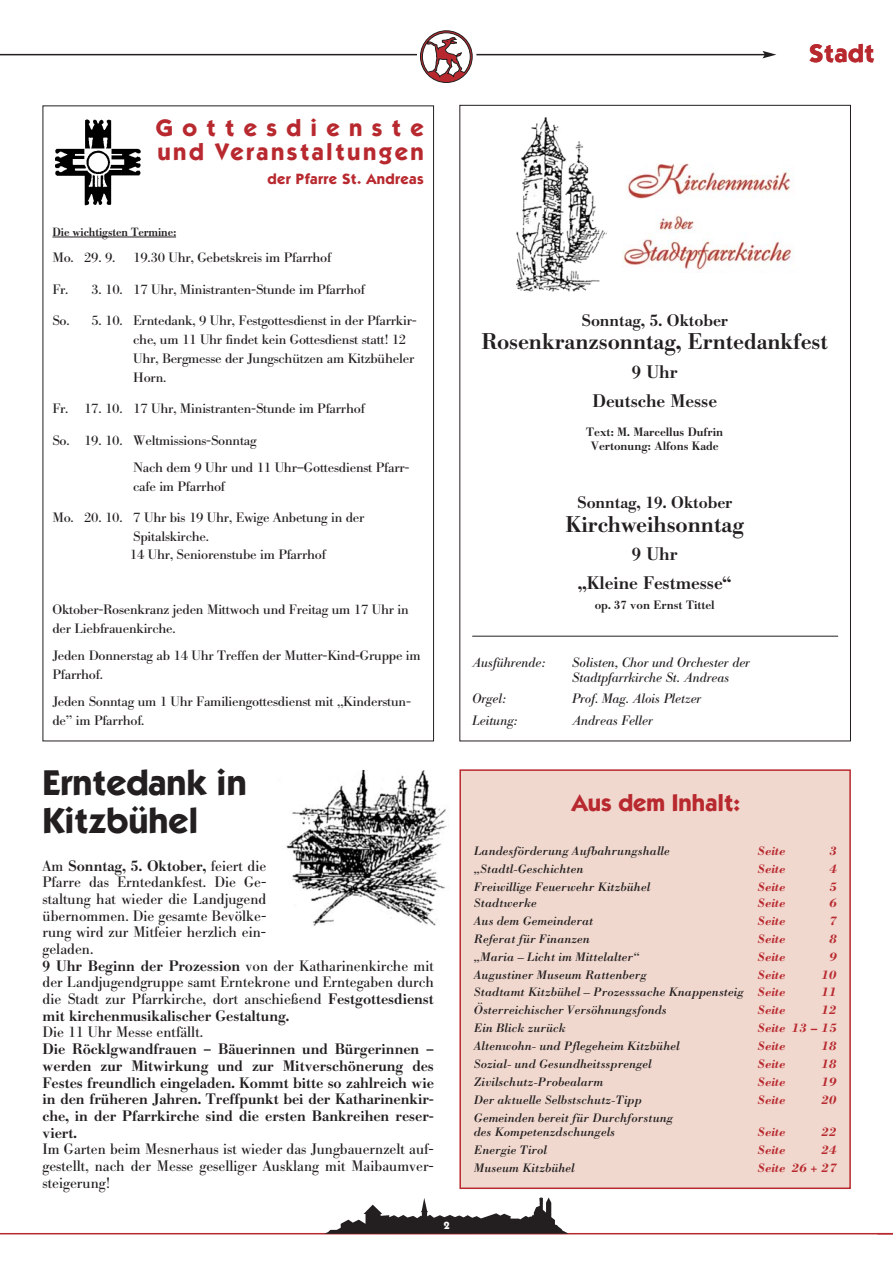
<style>
.page{position:relative;width:893px;height:1263px;background:#fff}
.page>*{position:absolute;margin:0;border:0;box-sizing:border-box;transform-origin:0 0}
.t1{font:700 36px/37.5px "Itc Kabel";color:#231f20}
.t2{font:700 25.5px "Itc Kabel";letter-spacing:.03em;color:#b8292f}
.t3{font:700 24px/24px "Itc Kabel";letter-spacing:.105em;color:#b8292f}
.t4{font:700 24px "Itc Kabel";color:#b8292f}
.t5{font:500 22.5px "B Bodoni";color:#231f20}
.t6{font:500 18px/28.8px "B Bodoni";color:#231f20;text-align:center}
.t7{font:500 16.5px "B Bodoni";color:#231f20}
.t8{font:15px/16.6px "B Bodoni";color:#231f20}
.t9{font:500 15px/16.6px "B Bodoni";color:#231f20;text-align:justify}
.t10{font:700 15px "Itc Kabel";letter-spacing:.03em;color:#b8292f}
.t11{font:13.5px/18.8px "B Bodoni";letter-spacing:-.015em;color:#231f20;scale:1.05 1}
.t12{font:italic 13.5px/15.3px "B Bodoni";color:#231f20}
.t13{font:italic 12.75px/14.2px "Bodoni";color:#231f20}
.t14{font:italic 700 12.75px "Bodoni";color:#b8292f}
.t15{font:500 12px/13.5px "B Bodoni";color:#231f20;text-align:center}
.t16{font:500 11.85px "B Bodoni";letter-spacing:-.005em;color:#231f20;scale:.95 1}
.t17{font:700 10.5px "Itc Kabel";color:#fff}
.s1{font-weight:500}
.s2{font-weight:700;color:#b8292f}
</style>
<div class="page">
<hr style="left:0;top:54px;width:765px;height:1px;background:#231f20">
<svg style="left:762px;top:51px;width:14px;height:7px"></svg>
<div style="left:417px;top:27px;width:59px;height:60px;background:#fff;border-radius:50%"></div>
<svg style="left:420px;top:31px;width:52px;height:52px"></svg>
<hr style="left:0;top:1233px;width:892px;height:1px;background:#b8292f">
<svg style="left:324px;top:1198px;width:244px;height:36px"></svg>
<img style="left:55px;top:119px;width:86px;height:87px">
<hr style="left:52px;top:237px;width:124px;height:1px;background:#231f20">
<img style="left:286px;top:771px;width:161px;height:155px">
<img style="left:516px;top:117px;width:91px;height:175px">
<img style="left:622px;top:163px;width:172px;height:107px">
<hr style="left:472px;top:636px;width:366px;height:1px;background:#231f20">
<div style="left:460px;top:770px;width:390px;height:418px;background:#f0d8ce"></div>
<div style="left:459px;top:769px;width:391px;height:420px;border:2px solid #b8292f"></div>
<h3 class="t3" style="left:156px;top:117px;width:270px">G o t t e s d i e n s t e und Veranstaltungen</h3>
<p class="t10" style="left:267px;top:173px;width:158px">der Pfarre St. Andreas</p>
<p class="t16" style="left:52px;top:227px;width:132px">Die wichtigsten Termine:</p>
<p class="t11" style="left:52px;top:250px;width:61px">Mo. 29. 9.</p>
<p class="t11" style="left:133px;top:250px;width:190px">19.30 Uhr, Gebetskreis im Pfarrhof</p>
<p class="t11" style="left:52px;top:281px;width:299px">Fr. 3. 10. 17 Uhr, Ministranten-Stunde im Pfarrhof</p>
<p class="t11" style="left:133px;top:313px;width:271px;text-indent:-81px">So. 5. 10. Erntedank, 9 Uhr, Festgottesdienst in der Pfarrkir&shy;che, um 11 Uhr findet kein Gottesdienst statt! 12<br>Uhr, Bergmesse der Jungschützen am Kitzbüheler Horn.</p>
<p class="t11" style="left:52px;top:401px;width:299px">Fr. 17. 10. 17 Uhr, Ministranten-Stunde im Pfarrhof</p>
<p class="t11" style="left:133px;top:428px;width:264px;line-height:27.3px;text-indent:-81px">So. 19. 10. Weltmissions-Sonntag<br>Nach dem 9 Uhr und 11 Uhr–Gottesdienst Pfarr-</p>
<p class="t11" style="left:133px;top:478px;width:89px">cafe im Pfarrhof</p>
<p class="t11" style="left:130px;top:510px;width:225px;text-indent:-77px">Mo. 20. 10. 7 Uhr bis 19 Uhr, Ewige Anbetung in der<br>Spitalskirche.<br>14 Uhr, Seniorenstube im Pfarrhof</p>
<p class="t11" style="left:52px;top:602px;width:341px">Oktober-Rosenkranz jeden Mittwoch und Freitag um 17 Uhr in der Liebfrauenkirche.</p>
<p class="t11" style="left:52px;top:648px;width:352px">Jeden Donnerstag ab 14 Uhr Treffen der Mutter-Kind-Gruppe im<br>Pfarrhof.</p>
<p class="t11" style="left:52px;top:694px;width:343px">Jeden Sonntag um 1 Uhr Familiengottesdienst mit „Kinderstun&shy;de” im Pfarrhof.</p>
<h1 class="t1" style="left:43px;top:767px;width:206px">Erntedank in<br>Kitzbühel</h1>
<p class="t8" style="left:43px;top:859px;width:393px">Am <span class="s1">Sonntag, 5. Oktober,</span> feiert die<br>Pfarre das Erntedankfest. Die Ge-<br>staltung hat wieder die Landjugend<br>übernommen. Die gesamte Bevölke-<br>rung wird zur Mitfeier herzlich ein-<br>geladen.<br><span class="s1">9 Uhr Beginn der Prozession</span> von der Katharinenkirche mit der Landjugendgruppe samt Erntekrone und Erntegaben durch die Stadt zur Pfarrkirche, dort anschießend <span class="s1">Festgottesdienst mit kirchenmusikalischer Gestaltung.</span></p>
<p class="t8" style="left:43px;top:1026px;width:162px">Die 11 Uhr Messe entfällt.</p>
<p class="t9" style="left:43px;top:1042px;width:393px">Die Röcklgwandfrauen – Bäuerinnen und Bürgerinnen – werden zur Mitwirkung und zur Mitverschönerung des Festes freundlich eingeladen. Kommt bitte so zahlreich wie in den früheren Jahren. Treffpunkt bei der Katharinenkir&shy;che, in der Pfarrkirche sind die ersten Bankreihen reser&shy;viert.</p>
<p class="t8" style="left:43px;top:1143px;width:393px;text-align:justify">Im Garten beim Mesnerhaus ist wieder das Jungbauernzelt auf&shy;gestellt, nach der Messe geselliger Ausklang mit Maibaumver&shy;steigerung!</p>
<p class="t17" style="left:444px;top:1221px;width:7px">2</p>
<h2 class="t2" style="left:809px;top:44px;width:67px">Stadt</h2>
<p class="t7" style="left:581px;top:313px;width:148px">Sonntag, 5. Oktober</p>
<h3 class="t5" style="left:481px;top:332px;width:348px">Rosenkranzsonntag, Erntedankfest</h3>
<h3 class="t6" style="left:592px;top:359px;width:126px">9 Uhr<br>Deutsche Messe</h3>
<p class="t15" style="left:586px;top:427px;width:138px">Text: M. Marcellus Dufrin<br>Vertonung: Alfons Kade</p>
<p class="t7" style="left:577px;top:496px;width:157px">Sonntag, 19. Oktober</p>
<h3 class="t5" style="left:565px;top:515px;width:180px">Kirchweihsonntag</h3>
<h3 class="t6" style="left:578px;top:542px;width:154px">9 Uhr<br>„Kleine Festmesse“</h3>
<p class="t15" style="left:594px;top:600px;width:121px">op. 37 von Ernst Tittel</p>
<p class="t12" style="left:472px;top:656px;width:74px">Ausführende:</p>
<p class="t12" style="left:572px;top:656px;width:179px">Solisten, Chor und Orchester der<br>Stadtpfarrkirche St. Andreas</p>
<p class="t12" style="left:472px;top:692px;width:35px">Orgel:</p>
<p class="t12" style="left:572px;top:692px;width:131px">Prof. Mag. Alois Pletzer</p>
<p class="t12" style="left:472px;top:714px;width:46px">Leitung:</p>
<p class="t12" style="left:572px;top:714px;width:82px">Andreas Feller</p>
<h3 class="t4" style="left:572px;top:794px;width:170px">Aus dem Inhalt:</h3>
<p class="t13" style="left:474px;top:845px;width:197px">Landesförderung Aufbahrungshalle</p>
<p class="t14" style="left:758px;top:846px;width:29px">Seite</p>
<p class="t14" style="left:829px;top:846px;width:9px">3</p>
<p class="t13" style="left:474px;top:863px;width:111px">„Stadtl-Geschichten</p>
<p class="t14" style="left:758px;top:864px;width:29px">Seite</p>
<p class="t14" style="left:829px;top:864px;width:9px">4</p>
<p class="t13" style="left:474px;top:881px;width:178px">Freiwillige Feuerwehr Kitzbühel</p>
<p class="t14" style="left:758px;top:882px;width:29px">Seite</p>
<p class="t14" style="left:829px;top:882px;width:9px">5</p>
<p class="t13" style="left:474px;top:897px;width:65px">Stadtwerke</p>
<p class="t14" style="left:758px;top:898px;width:29px">Seite</p>
<p class="t14" style="left:829px;top:898px;width:9px">6</p>
<p class="t13" style="left:474px;top:915px;width:121px">Aus dem Gemeinderat</p>
<p class="t14" style="left:758px;top:916px;width:29px">Seite</p>
<p class="t14" style="left:829px;top:916px;width:9px">7</p>
<p class="t13" style="left:474px;top:933px;width:118px">Referat für Finanzen</p>
<p class="t14" style="left:758px;top:934px;width:29px">Seite</p>
<p class="t14" style="left:829px;top:934px;width:9px">8</p>
<p class="t13" style="left:474px;top:951px;width:167px">„Maria – Licht im Mittelalter“</p>
<p class="t14" style="left:758px;top:952px;width:29px">Seite</p>
<p class="t14" style="left:829px;top:952px;width:9px">9</p>
<p class="t13" style="left:474px;top:969px;width:174px">Augustiner Museum Rattenberg</p>
<p class="t14" style="left:758px;top:970px;width:29px">Seite</p>
<p class="t14" style="left:821px;top:970px;width:17px">10</p>
<p class="t13" style="left:474px;top:986px;width:313px">Stadtamt Kitzbühel – Prozesssache Knappensteig <span class="s2">Seite</span></p>
<p class="t14" style="left:821px;top:988px;width:17px">11</p>
<p class="t13" style="left:474px;top:1004px;width:194px">Österreichischer Versöhnungsfonds</p>
<p class="t14" style="left:758px;top:1006px;width:29px">Seite</p>
<p class="t14" style="left:821px;top:1006px;width:17px">12</p>
<p class="t13" style="left:474px;top:1022px;width:94px">Ein Blick zurück</p>
<p class="t14" style="left:758px;top:1024px;width:80px">Seite 13 – 15</p>
<p class="t13" style="left:474px;top:1040px;width:207px">Altenwohn- und Pflegeheim Kitzbühel</p>
<p class="t14" style="left:758px;top:1042px;width:29px">Seite</p>
<p class="t14" style="left:821px;top:1042px;width:17px">18</p>
<p class="t13" style="left:474px;top:1058px;width:179px">Sozial- und Gesundheitssprengel</p>
<p class="t14" style="left:758px;top:1059px;width:29px">Seite</p>
<p class="t14" style="left:821px;top:1059px;width:17px">18</p>
<p class="t13" style="left:474px;top:1076px;width:131px">Zivilschutz-Probealarm</p>
<p class="t14" style="left:758px;top:1077px;width:29px">Seite</p>
<p class="t14" style="left:821px;top:1077px;width:17px">19</p>
<p class="t13" style="left:474px;top:1094px;width:169px">Der aktuelle Selbstschutz-Tipp</p>
<p class="t14" style="left:758px;top:1095px;width:29px">Seite</p>
<p class="t14" style="left:821px;top:1095px;width:17px">20</p>
<p class="t13" style="left:474px;top:1112px;width:201px">Gemeinden bereit für Durchforstung des Kompetenzdschungels</p>
<p class="t14" style="left:758px;top:1127px;width:29px">Seite</p>
<p class="t14" style="left:821px;top:1127px;width:17px">22</p>
<p class="t13" style="left:474px;top:1144px;width:75px">Energie Tirol</p>
<p class="t14" style="left:758px;top:1145px;width:29px">Seite</p>
<p class="t14" style="left:821px;top:1145px;width:17px">24</p>
<p class="t13" style="left:474px;top:1162px;width:102px">Museum Kitzbühel</p>
<p class="t14" style="left:758px;top:1163px;width:80px">Seite 26 + 27</p>
</div>
